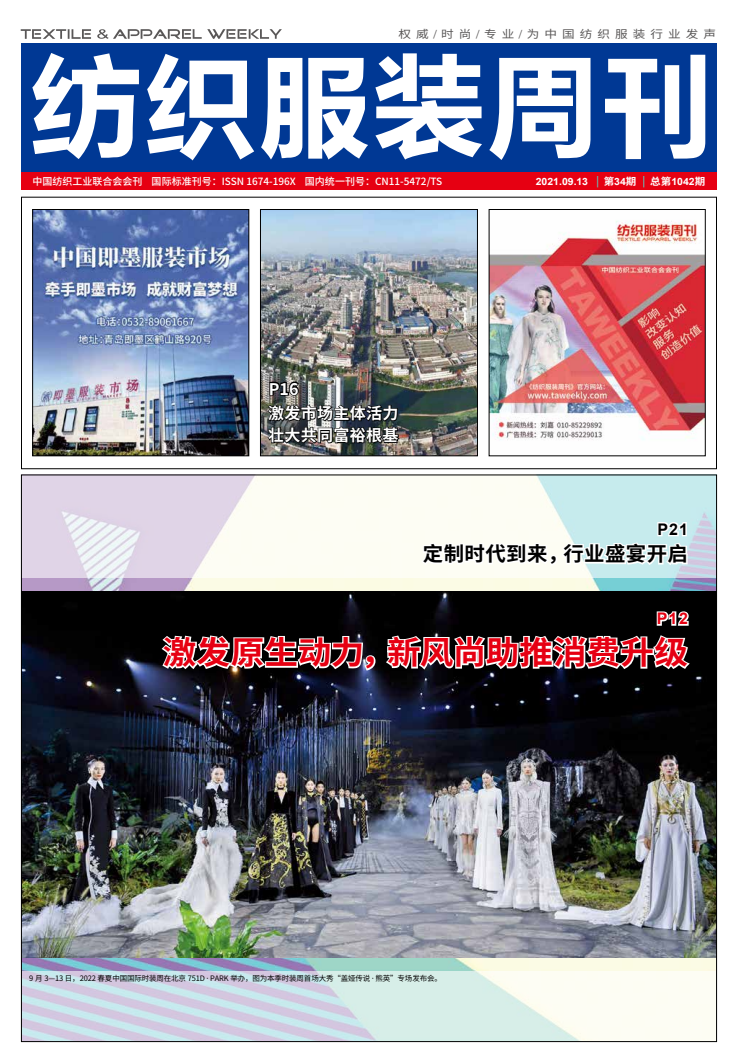
<style>
.page{position:relative;width:738px;height:1063px;background:#fff}
.page>*{position:absolute;margin:0;border:0;box-sizing:border-box;transform-origin:0 0}
.t1{font:700 32px "Source Han Sans CN";letter-spacing:-.005em;color:#e60012;scale:1.05 1}
.t2{font:700 20px "Source Han Sans CN";letter-spacing:.02em;color:#000}
.t3{font:700 16px/24.7px "Source Han Sans CN";letter-spacing:.02em;color:#fff}
.t4{font:700 16px "Arial";color:#e60012}
.t5{font:700 16px "Arial";color:#000}
.t6{font:11px "Source Han Sans CN";letter-spacing:.395em;color:#595757;scale:1.15 1}
.t7{font:500 10px "Source Han Sans CN";color:#fff}
.t8{font:700 10px "Arial";color:#fff;scale:1.05 1}
.t9{font:700 10px "Source Han Sans CN";color:#fff;scale:1.05 1}
.t10{font:7.5px "Source Han Sans CN";letter-spacing:-.02em;color:#000}
.s1{font-size:9px}
.s2{font-family:"Arial"}
.s3{font-family:"Source Han Sans CN"}
</style>
<div class="page">
<img style="left:23px;top:477px;width:691px;height:563px">
<img style="left:23px;top:578px;width:691px;height:392px">
<img style="left:23px;top:591px;width:691px;height:366px">
<img style="left:34px;top:211px;width:213px;height:243px">
<div style="left:32px;top:209px;width:217px;height:247px;border:1px solid #000"></div>
<img style="left:490px;top:220px;width:212px;height:219px">
<div style="left:488px;top:209px;width:216px;height:247px;border:1px solid #000"></div>
<div style="left:21px;top:43px;width:695px;height:130px;background:#003894"></div>
<svg style="left:32px;top:53px;width:672px;height:107px"></svg>
<div style="left:21px;top:172px;width:695px;height:18px;background:#e60012"></div>
<svg style="left:21px;top:29px;width:70px;height:10px"></svg>
<svg style="left:97px;top:29px;width:185px;height:10px"></svg>
<img style="left:262px;top:211px;width:213px;height:130px">
<img style="left:159px;top:341px;width:533px;height:332px">
<h3 class="t6" style="left:398px;top:28px;width:277px">权威<span class="s1">/</span>时尚<span class="s1">/</span>专业<span class="s1">/</span>为中国纺织服装行业发声</h3>
<h3 class="t7" style="left:32px;top:175px;width:411px">中国纺织工业联合会会刊 国际标准刊号：ISSN 1674-196X 国内统一刊号：CN11-5472/TS</h3>
<h3 class="t8" style="left:535px;top:175px;width:51px">2021.09.13</h3>
<h3 class="t9" style="left:603px;top:176px;width:33px">第<span class="s2">34</span>期</h3>
<h3 class="t8" style="left:649px;top:175px;width:54px"><span class="s3">总第</span>1042<span class="s3">期</span></h3>
<h3 class="t3" style="left:268px;top:377px;width:132px">P16<br>激发市场主体活力</h3>
<h3 class="t3" style="left:268px;top:423px;width:132px">壮大共同富裕根基</h3>
<h3 class="t5" style="left:657px;top:519px;width:32px">P21</h3>
<h2 class="t2" style="left:422px;top:543px;width:266px">定制时代到来，行业盛宴开启</h2>
<h3 class="t4" style="left:656px;top:608px;width:33px">P12</h3>
<h1 class="t1" style="left:163px;top:635px;width:501px">激发原生动力，新风尚助推消费升级</h1>
<p class="t10" style="left:29px;top:974px;width:414px">9 月 3—13 日，2022 春夏中国国际时装周在北京 751D·PARK 举办，图为本季时装周首场大秀“盖娅传说·熊英”专场发布会。</p>
</div>
